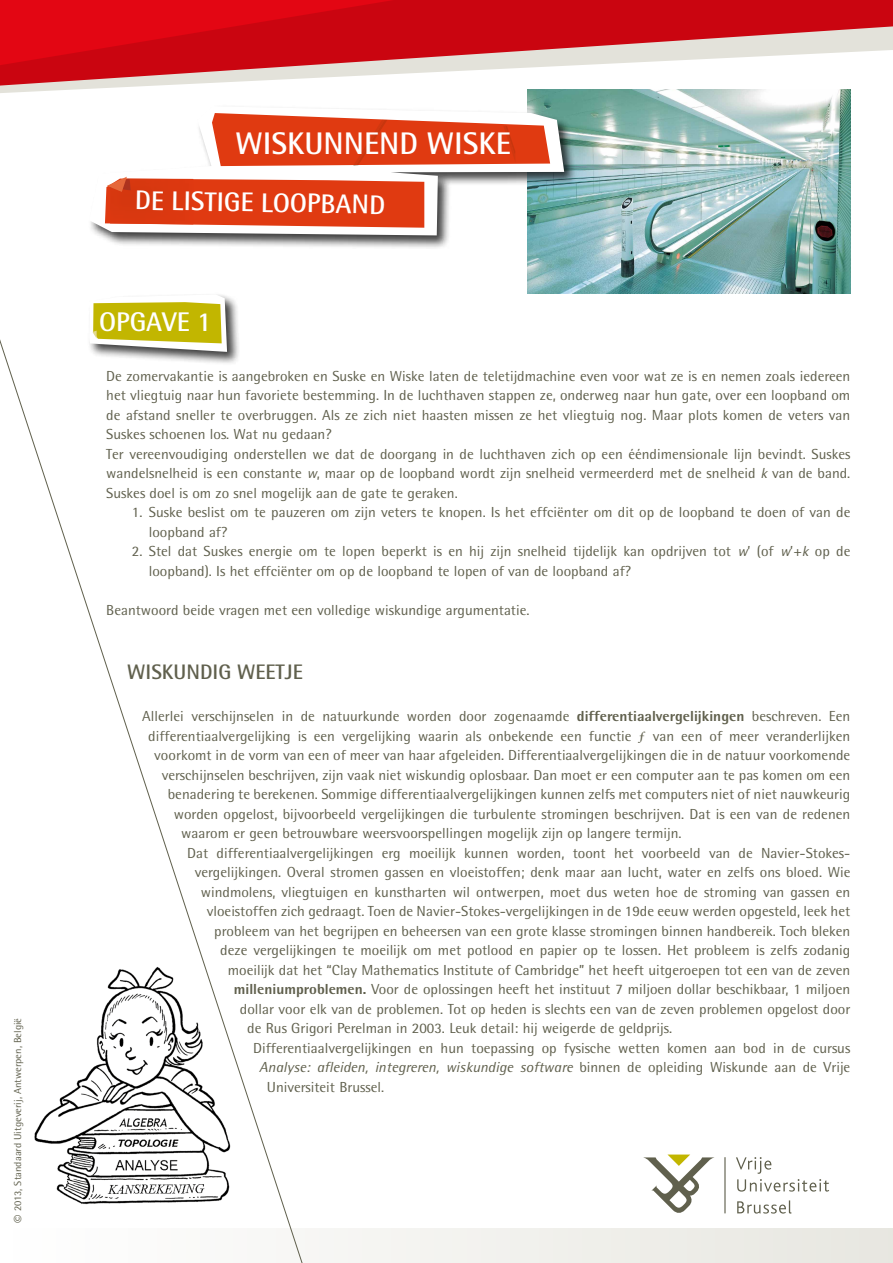
<style>
.page{position:relative;width:893px;height:1263px;background:#fff}
.page>*{position:absolute;margin:0;border:0;box-sizing:border-box;transform-origin:0 0}
.t1{font:700 31.2px "Rotis Semi Sans";color:#fff}
.t2{font:700 27px "Rotis Semi Sans";color:#fff}
.t3{font:700 21px "Rotis Semi Sans";color:#60604d}
.t4{font:14.55px/19.5px "Rotis Semi Sans";color:#60604d}
.t5{font:italic 14.55px "Rotis Semi Sans";color:#60604d}
.t6{font:10.2px "Rotis Semi Sans";color:#60604d}
.s1{font-size:16.05px}
.s2{font-style:italic}
.s3{font-weight:800}
.s4{font-family:"Minion Pro"}
.s5{font-style:normal}
</style>
<div class="page">
<img style="left:527px;top:93px;width:323px;height:200px">
<div style="left:0;top:1229px;width:893px;height:34px;background:#efefea"></div>
<svg style="left:0;top:86px;width:851px;height:7px"></svg>
<svg style="left:0;top:0;width:893px;height:86px"></svg>
<svg style="left:0;top:0;width:394px;height:65px;background:#d60713"></svg>
<svg style="left:643px;top:1154px;width:71px;height:59px"></svg>
<svg style="left:736px;top:1157px;width:93px;height:34px"></svg>
<svg style="left:737px;top:1200px;width:54px;height:13px"></svg>
<hr style="left:724px;top:1157px;width:2px;height:56px;background:#60604d">
<div style="left:88px;top:104px;width:490px;height:145px;background:#000;opacity:.75"></div>
<svg style="left:89px;top:106px;width:475px;height:129px"></svg>
<svg style="left:212px;top:113px;width:338px;height:53px;background:#e45936"></svg>
<svg style="left:105px;top:177px;width:319px;height:51px;background:#e14f2a"></svg>
<svg style="left:0;top:339px;width:311px;height:924px"></svg>
<div style="left:87px;top:292px;width:154px;height:74px;background:#000;opacity:.75"></div>
<svg style="left:89px;top:294px;width:138px;height:58px"></svg>
<p class="t6" style="left:12px;top:1223px;width:206px;rotate:-90deg"><span class="s1">©</span> 2013, Standaard Uitgeverij, Antwerpen, België</p>
<h1 class="t1" style="left:236px;top:124px;width:277px">WISKUNNEND WISKE</h1>
<h2 class="t2" style="left:135px;top:184px;width:252px;rotate:1deg">DE LISTIGE LOOPBAND</h2>
<h2 class="t2" style="left:99px;top:305px;width:114px">OPGAVE 1</h2>
<p class="t4" style="left:106px;top:366px;width:746px">De zomervakantie is aangebroken en Suske en Wiske laten de teletijdmachine even voor wat ze is en nemen zoals iedereen het vliegtuig naar hun favoriete bestemming. In de luchthaven stappen ze, onderweg naar hun gate, over een loopband om de afstand sneller te overbruggen. Als ze zich niet haasten missen ze het vliegtuig nog. Maar plots komen de veters van Suskes schoenen los. Wat nu gedaan?<br>Ter vereenvoudiging onderstellen we dat de doorgang in de luchthaven zich op een ééndimensionale lijn bevindt. Suskes wandelsnelheid is een constante <span class="s2">w</span>, maar op de loopband wordt zijn snelheid vermeerderd met de snelheid <span class="s2">k</span> van de band.<br>Suskes doel is om zo snel mogelijk aan de gate te geraken.</p>
<p class="t4" style="left:149px;top:502px;width:703px;text-indent:-17px">1. Suske beslist om te pauzeren om zijn veters te knopen. Is het effciënter om dit op de loopband te doen of van de loopband af?</p>
<p class="t4" style="left:149px;top:541px;width:703px;text-indent:-17px">2. Stel dat Suskes energie om te lopen beperkt is en hij zijn snelheid tijdelijk kan opdrijven tot <span class="s2">w</span>’ (of <span class="s2">w</span>’+<span class="s2">k</span> op de loopband). Is het effciënter om op de loopband te lopen of van de loopband af?</p>
<p class="t4" style="left:106px;top:600px;width:425px">Beantwoord beide vragen met een volledige wiskundige argumentatie.</p>
<h3 class="t3" style="left:127px;top:659px;width:177px">WISKUNDIG WEETJE</h3>
<p class="t4" style="left:142px;top:706px;width:710px">Allerlei verschijnselen in de natuurkunde worden door zogenaamde <span class="s3">differentiaalvergelijkingen</span> beschreven. Een</p>
<p class="t4" style="left:148px;top:726px;width:703px">differentiaalvergelijking is een vergelijking waarin als onbekende een functie <span class="s4">ƒ</span> van een of meer veranderlijken</p>
<p class="t4" style="left:154px;top:745px;width:698px">voorkomt in de vorm van een of meer van haar afgeleiden. Differentiaalvergelijkingen die in de natuur voorkomende</p>
<p class="t4" style="left:162px;top:765px;width:690px">verschijnselen beschrijven, zijn vaak niet wiskundig oplosbaar. Dan moet er een computer aan te pas komen om een</p>
<p class="t4" style="left:168px;top:784px;width:684px">benadering te berekenen. Sommige differentiaalvergelijkingen kunnen zelfs met computers niet of niet nauwkeurig</p>
<p class="t4" style="left:174px;top:804px;width:678px">worden opgelost, bijvoorbeeld vergelijkingen die turbulente stromingen beschrijven. Dat is een van de redenen</p>
<p class="t4" style="left:181px;top:823px;width:502px">waarom er geen betrouwbare weersvoorspellingen mogelijk zijn op langere termijn.</p>
<p class="t4" style="left:187px;top:843px;width:665px">Dat differentiaalvergelijkingen erg moeilijk kunnen worden, toont het voorbeeld van de Navier-Stokes-</p>
<p class="t4" style="left:195px;top:862px;width:657px">vergelijkingen. Overal stromen gassen en vloeistoffen; denk maar aan lucht, water en zelfs ons bloed. Wie</p>
<p class="t4" style="left:201px;top:882px;width:651px">windmolens, vliegtuigen en kunstharten wil ontwerpen, moet dus weten hoe de stroming van gassen en</p>
<p class="t4" style="left:207px;top:901px;width:645px">vloeistoffen zich gedraagt. Toen de Navier-Stokes-vergelijkingen in de 19de eeuw werden opgesteld, leek het</p>
<p class="t4" style="left:214px;top:921px;width:638px">probleem van het begrijpen en beheersen van een grote klasse stromingen binnen handbereik. Toch bleken</p>
<p class="t4" style="left:220px;top:940px;width:632px">deze vergelijkingen te moeilijk om met potlood en papier op te lossen. Het probleem is zelfs zodanig</p>
<p class="t4" style="left:228px;top:960px;width:624px">moeilijk dat het “Clay Mathematics Institute of Cambridge” het heeft uitgeroepen tot een van de zeven</p>
<p class="t4" style="left:234px;top:979px;width:618px"><span class="s3">milleniumproblemen.</span> Voor de oplossingen heeft het instituut 7 miljoen dollar beschikbaar, 1 miljoen</p>
<p class="t4" style="left:240px;top:999px;width:612px">dollar voor elk van de problemen. Tot op heden is slechts een van de zeven problemen opgelost door</p>
<p class="t4" style="left:247px;top:1018px;width:426px">de Rus Grigori Perelman in 2003. Leuk detail: hij weigerde de geldprijs.</p>
<p class="t4" style="left:253px;top:1038px;width:598px">Differentiaalvergelijkingen en hun toepassing op fysische wetten komen aan bod in de cursus</p>
<p class="t5" style="left:259px;top:1058px;width:592px">Analyse: afleiden, integreren, wiskundige software <span class="s5">binnen de opleiding Wiskunde aan de Vrije</span></p>
<p class="t4" style="left:267px;top:1077px;width:119px">Universiteit Brussel.</p>
</div>
